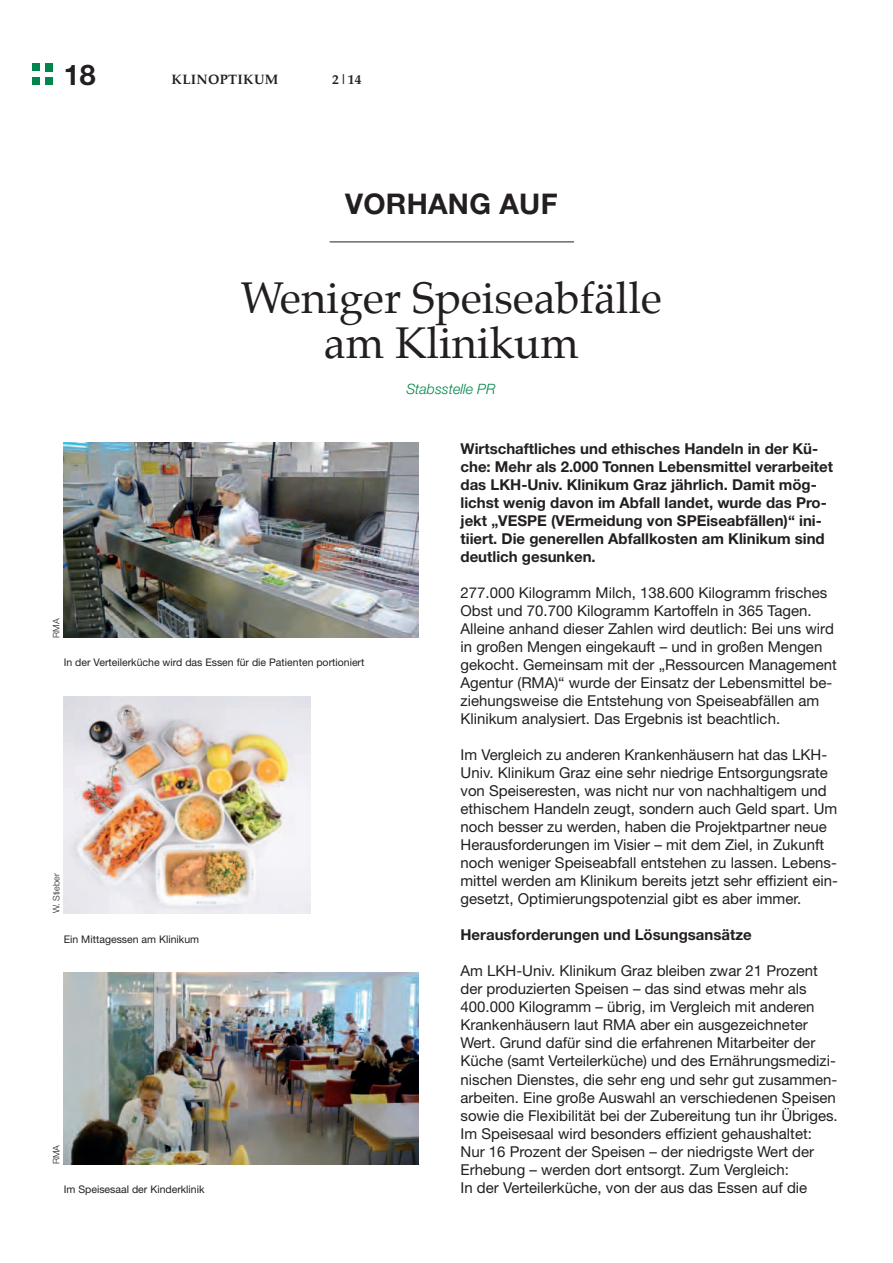
<style>
.page{position:relative;width:893px;height:1263px;background:#fff}
.page>*{position:absolute;margin:0;border:0;box-sizing:border-box;transform-origin:0 0}
.t1{font:43.5px/45px "Palatino";color:#231f20;text-align:center}
.t2{font:700 28.5px "Helvetica Neue LT";letter-spacing:.01em;color:#231f20}
.t3{font:15px/18px "Helvetica Neue LT";color:#231f20}
.t4{font:700 15px/18px "Helvetica Neue LT";color:#231f20}
.t5{font:italic 300 14.25px "Helvetica Neue LT";color:#00854a}
.t6{font:700 13.5px "Palatino";letter-spacing:.025em;color:#231f20}
.t7{font:10.5px "Helvetica Neue LT";color:#231f20}
.t8{font:300 9px "Helvetica Neue LT";color:#231f20}
</style>
<div class="page">
<div style="left:45px;top:64px;width:8px;height:8px;background:#00854a"></div>
<div style="left:32px;top:64px;width:8px;height:7px;background:#00854a"></div>
<div style="left:46px;top:77px;width:7px;height:8px;background:#00854a"></div>
<div style="left:32px;top:77px;width:8px;height:8px;background:#00854a"></div>
<hr style="left:330px;top:242px;width:244px;height:1px;background:#231f20">
<img style="left:64px;top:443px;width:354px;height:195px">
<img style="left:64px;top:973px;width:354px;height:191px">
<img style="left:64px;top:696px;width:246px;height:217px">
<h2 class="t2" style="left:64px;top:57px;width:33px">18</h2>
<p class="t6" style="left:172px;top:68px;width:108px">KLINOPTIKUM</p>
<p class="t6" style="left:332px;top:68px;width:31px">2|14</p>
<h2 class="t2" style="left:345px;top:186px;width:62px">Vorha</h2>
<h2 class="t2" style="left:448px;top:186px;width:72px">ng auf</h2>
<h1 class="t1" style="left:241px;top:276px;width:423px">Weniger Speiseabfälle am Klinikum</h1>
<p class="t5" style="left:406px;top:381px;width:90px">Stabsstelle PR</p>
<p class="t8" style="left:51px;top:638px;width:21px;rotate:-90deg">RMA</p>
<p class="t7" style="left:64px;top:656px;width:302px">In der Verteilerküche wird das Essen für die Patienten portioniert</p>
<p class="t8" style="left:51px;top:913px;width:41px;rotate:-90deg">W. Stieber</p>
<p class="t7" style="left:64px;top:933px;width:137px">Ein Mittagessen am Klinikum</p>
<p class="t8" style="left:51px;top:1164px;width:21px;rotate:-90deg">RMA</p>
<p class="t7" style="left:64px;top:1183px;width:142px">Im Speisesaal der Kinderklinik</p>
<p class="t4" style="left:460px;top:440px;width:374px">Wirtschaftliches und ethisches Handeln in der Kü&shy;che: Mehr als 2.000 Tonnen Lebensmittel verarbeitet das LKH-Univ. Klinikum Graz jährlich. Damit mög&shy;lichst wenig davon im Abfall landet, wurde das Pro&shy;jekt „VES</p>
<p class="t4" style="left:460px;top:512px;width:366px;text-indent:67px">PE (VErmeidung von SPEiseabfällen)“ ini&shy;tiiert. Die generellen Abfallkosten am Klinikum sind deutlich gesunken.</p>
<p class="t3" style="left:460px;top:584px;width:378px">277.000 Kilogramm Milch, 138.600 Kilogramm frisches Obst und 70.700 Kilogramm Kartoffeln in 365 Tagen.<br>Alleine anhand dieser Zahlen wird deutlich: Bei uns wird in großen Mengen eingekauft – und in großen Mengen gekocht. Gemeinsam mit der „Ressourcen Management Agentur (RMA)“ wurde der Einsatz der Lebensmittel be&shy;ziehungsweise die Entstehung von Speiseabfällen am Klinikum analysiert. Das Ergebnis ist beachtlich.</p>
<p class="t3" style="left:460px;top:746px;width:379px">Im Vergleich zu anderen Krankenhäusern hat das LKH-Univ. Klinikum Graz eine sehr niedrige Entsorgungsrate von Speiseresten, was nicht nur von nachhaltigem und ethischem Handeln zeugt, sondern auch Geld spart. Um noch besser zu werden, haben die Projektpartner neue Herausforderungen im Visier – mit dem Ziel, in Zukunft noch weniger Speiseabfall entstehen zu lassen. Lebens&shy;mittel werden am Klinikum bereits jetzt sehr effizient ein&shy;gesetzt, Optimierungspotenzial gibt es aber immer.</p>
<p class="t4" style="left:460px;top:926px;width:293px">Herausforderungen und Lösungsansätze</p>
<p class="t3" style="left:460px;top:962px;width:379px">Am LKH-Univ. Klinikum Graz bleiben zwar 21 Prozent der produzierten Speisen – das sind etwas mehr als 400.000 Kilogramm – übrig, im Vergleich mit anderen Krankenhäusern laut RMA aber ein ausgezeichneter Wert. Grund dafür sind die erfahrenen Mitarbeiter der Küche (samt Verteilerküche) und des Ernährungsmedizi&shy;nischen Dienstes, die sehr eng und sehr gut zusammen&shy;arbeiten. Eine große Auswahl an verschiedenen Speisen sowie die Flexibilität bei der Zubereitung tun ihr Übriges.<br>Im Speisesaal wird besonders effizient gehaushaltet:<br>Nur 16 Prozent der Speisen – der niedrigste Wert der Erhebung – werden dort entsorgt. Zum Vergleich:<br>In der Verteilerküche, von der aus das Essen auf die</p>
</div>
